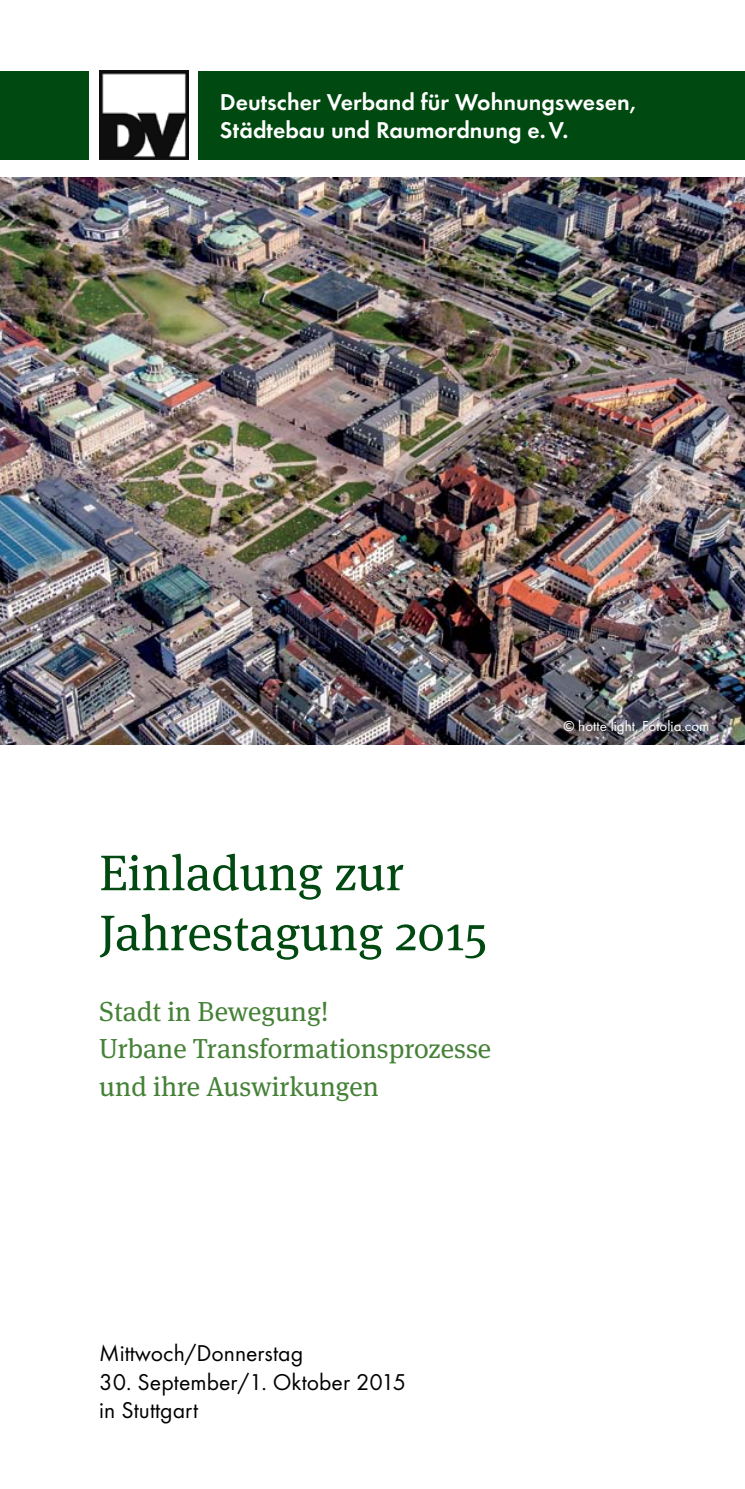
<style>
.page{position:relative;width:745px;height:1489px;background:#fff}
.page>*{position:absolute;margin:0;border:0;box-sizing:border-box;transform-origin:0 0}
.t1{font:50px/60px "Meta Serif OT";color:#004910}
.t2{font:27.5px/37.5px "Meta Serif OT";color:#458137}
.t3{font:700 23.75px/28.5px "Function";color:#fff}
.t4{font:23.75px/28.5px "Function";color:#000}
.t5{font:15px "Function";color:#fff}
</style>
<div class="page">
<div style="left:0;top:71px;width:89px;height:88px;background:#004910"></div>
<div style="left:198px;top:71px;width:546px;height:88px;background:#004910"></div>
<img style="left:99px;top:71px;width:89px;height:88px">
<img style="left:0;top:177px;width:744px;height:567px">
<p class="t3" style="left:220px;top:88px;width:417px">Deutscher Verband für Wohnungswesen,<br>Städtebau und Raumordnung e.V.</p>
<h1 class="t1" style="left:99px;top:843px;width:389px">Einladung zur<br>Jahrestagung 2015</h1>
<p class="t2" style="left:99px;top:992px;width:393px">Stadt in Bewegung!<br>Urbane Transformationsprozesse und ihre Auswirkungen</p>
<p class="t5" style="left:563px;top:717px;width:147px">© hotte light, Fotolia.com</p>
<p class="t4" style="left:99px;top:1338px;width:205px">Mittwoch/Donnerstag</p>
<p class="t4" style="left:99px;top:1367px;width:308px">30. September/1. Oktober 2015 in Stuttgart</p>
</div>
